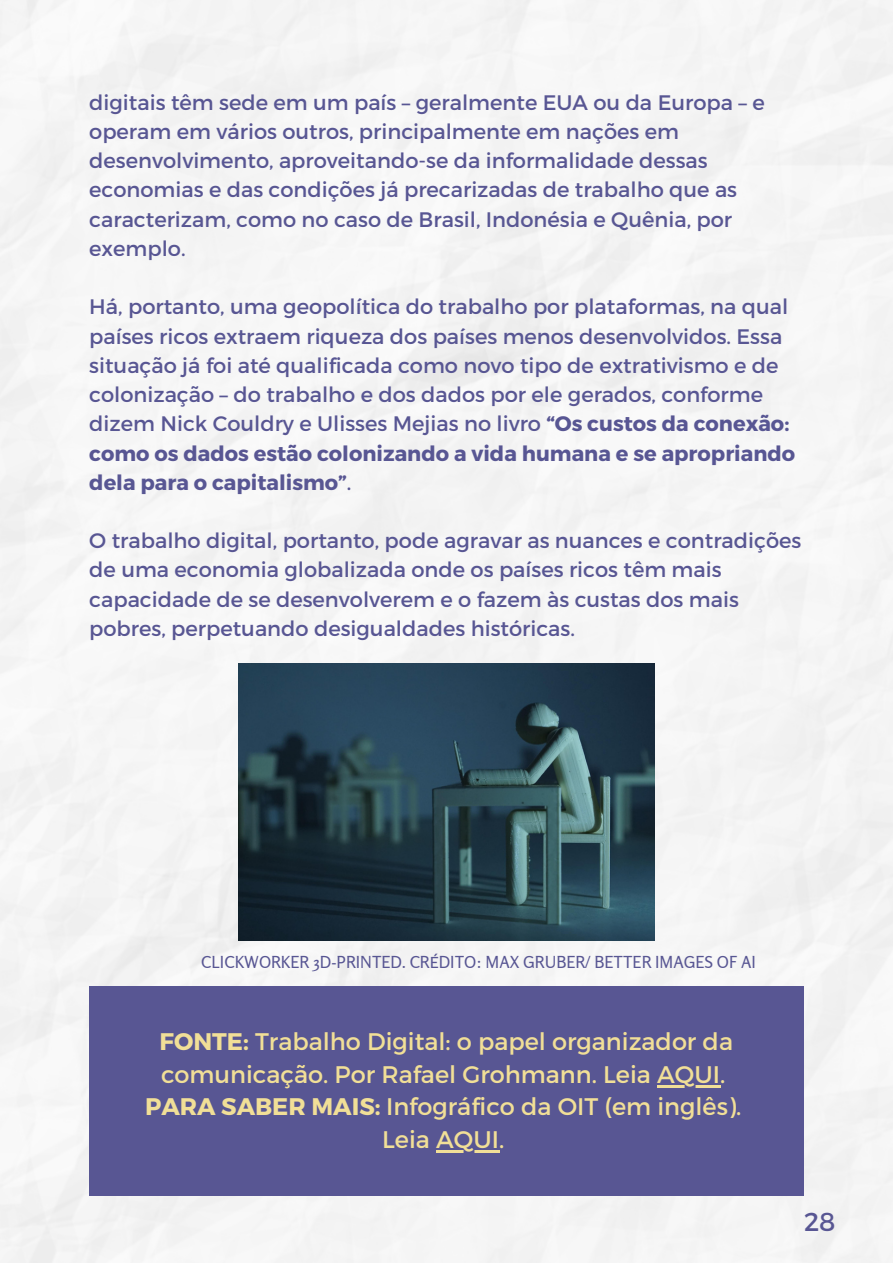
<style>
.page{position:relative;width:893px;height:1264px;background:#fff}
.page>*{position:absolute;margin:0;border:0;box-sizing:border-box;transform-origin:0 0}
.t1{font:25.95px "Montserrat";color:#585693}
.t2{font:24px/32.5px "Montserrat";color:#f1df97}
.t3{font:21px/29.2px "Montserrat";color:#585693}
.t4{font:16.5px "Rosario";color:#585693}
.s1{font-weight:700}
</style>
<div class="page">
<div style="left:0;top:0;width:892px;height:1262px;background:#f5f5f5"></div>
<div style="left:89px;top:986px;width:714px;height:209px;background:#585693"></div>
<img style="left:238px;top:663px;width:416px;height:277px">
<hr style="left:657px;top:1084px;width:63px;height:3px;background:#f1df97">
<hr style="left:436px;top:1150px;width:63px;height:2px;background:#f1df97">
<p class="t3" style="left:89px;top:86px;width:677px">digitais têm sede em um país – geralmente EUA ou da Europa – e operam em vários outros, principalmente em nações em desenvolvimento, aproveitando-se da informalidade dessas economias e das condições já precarizadas de trabalho que as caracterizam, como no caso de Brasil, Indonésia e Quênia, por exemplo.</p>
<p class="t3" style="left:89px;top:291px;width:707px">Há, portanto, uma geopolítica do trabalho por plataformas, na qual países ricos extraem riqueza dos países menos desenvolvidos. Essa situação já foi até qualificada como novo tipo de extrativismo e de colonização – do trabalho e dos dados por ele gerados, conforme dizem Nick Couldry e Ulisses Mejias no livro <span class="s1">“Os custos da conexão: como os dados estão colonizando a vida humana e se apropriando dela para o capitalismo”</span>.</p>
<p class="t3" style="left:89px;top:525px;width:713px">O trabalho digital, portanto, pode agravar as nuances e contradições de uma economia globalizada onde os países ricos têm mais capacidade de se desenvolverem e o fazem às custas dos mais pobres, perpetuando desigualdades históricas.</p>
<p class="t4" style="left:201px;top:951px;width:556px">CLICKWORKER 3D-PRINTED. CRÉDITO: MAX GRUBER/ BETTER IMAGES OF AI</p>
<p class="t2" style="left:160px;top:1024px;width:575px"><span class="s1">FONTE:</span> Trabalho Digital: o papel organizador da comunicação. Por Rafael Grohmann. Leia AQUI.</p>
<p class="t2" style="left:145px;top:1089px;width:598px"><span class="s1">PARA SABER MAIS:</span> Infográfico da OIT (em inglês).</p>
<p class="t2" style="left:382px;top:1121px;width:124px">Leia AQUI.</p>
<p class="t1" style="left:804px;top:1205px;width:33px">28</p>
</div>
